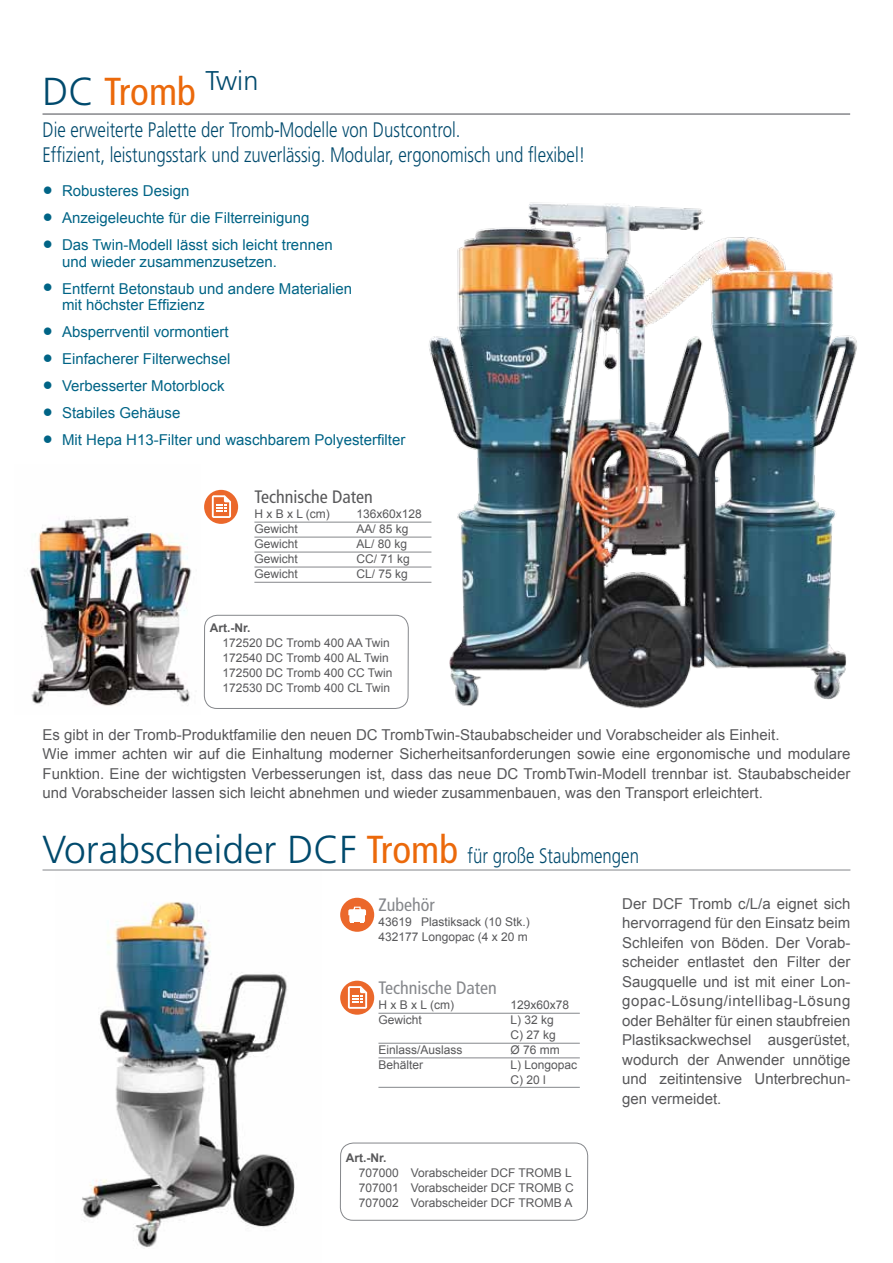
<style>
.page{position:relative;width:893px;height:1263px;background:#fff}
.page>*{position:absolute;margin:0;border:0;box-sizing:border-box;transform-origin:0 0}
.t1{font:condensed 39px "Frutiger";color:#eb690b}
.t2{font:300 21px/25.2px "Frutiger";color:#004a6d;scale:.8 1}
.t3{font:condensed 18px "Frutiger";color:#85878b}
.t4{font:condensed 18px "Frutiger";color:#58585a}
.t5{font:15px/19.5px "Arial";color:#58585a;text-align:justify}
.t6{font:15px/16.5px "Arial";color:#006486}
.t7{font:12px/15px "Arial";color:#58585a}
.t8{font:700 12px "Arial";color:#58585a}
.s1{font-weight:300;font-stretch:normal;color:#004a6d}
.s2{font-size:30px}
.s3{font-size:39px}
.s4{font-weight:400;font-stretch:condensed;font-size:39px;color:#eb690b}
</style>
<div class="page">
<img style="left:27px;top:516px;width:165px;height:190px">
<hr style="left:43px;top:113px;width:807px;height:2px;background:#85878b">
<img style="left:56px;top:869px;width:266px;height:379px">
<hr style="left:43px;top:870px;width:807px;height:1px;background:#85878b">
<div style="left:340px;top:1143px;width:248px;height:77px;border:1px solid #85878b;border-radius:13px"></div>
<div style="left:340px;top:981px;width:34px;height:33px;background:#eb682b;border-radius:50%"></div>
<svg style="left:348px;top:986px;width:19px;height:23px"></svg>
<hr style="left:378px;top:1013px;width:202px;height:1px;background:#85878b">
<hr style="left:378px;top:1043px;width:202px;height:1px;background:#85878b">
<hr style="left:378px;top:1058px;width:202px;height:1px;background:#85878b">
<hr style="left:378px;top:1087px;width:202px;height:1px;background:#85878b">
<img style="left:421px;top:202px;width:436px;height:507px">
<div style="left:340px;top:898px;width:34px;height:33px;background:#eb682b;border-radius:50%"></div>
<svg style="left:348px;top:907px;width:18px;height:16px"></svg>
<div style="left:204px;top:615px;width:204px;height:94px;border:1px solid #85878b;border-radius:13px"></div>
<hr style="left:254px;top:522px;width:177px;height:1px;background:#85878b">
<hr style="left:254px;top:537px;width:177px;height:1px;background:#85878b">
<hr style="left:254px;top:552px;width:177px;height:1px;background:#85878b">
<hr style="left:254px;top:567px;width:177px;height:1px;background:#85878b">
<hr style="left:254px;top:582px;width:177px;height:1px;background:#85878b">
<div style="left:204px;top:490px;width:34px;height:33px;background:#eb682b;border-radius:50%"></div>
<svg style="left:212px;top:495px;width:19px;height:23px"></svg>
<h1 class="t1" style="left:43px;top:69px;width:217px"><span class="s1">DC</span> Tromb <sup>Twin</sup></h1>
<h2 class="t2" style="left:43px;top:118px;width:680px">Die erweiterte Palette der Tromb-Modelle von Dustcontrol.<br>Effizient, leistungsstark und zuverlässig. Modular, ergonomisch und flexibel!</h2>
<p class="t6" style="left:43px;top:183px;width:149px"><span class="s2">•</span> Robusteres Design</p>
<p class="t6" style="left:43px;top:210px;width:269px"><span class="s2">•</span> Anzeigeleuchte für die Filterreinigung</p>
<p class="t6" style="left:62px;top:237px;width:272px;text-indent:-20px"><span class="s2">•</span> Das Twin-Modell lässt sich leicht trennen und wieder zusammenzusetzen.</p>
<p class="t6" style="left:62px;top:280px;width:292px;text-indent:-20px"><span class="s2">•</span> Entfernt Betonstaub und andere Materialien mit höchster Effizienz</p>
<p class="t6" style="left:43px;top:324px;width:188px"><span class="s2">•</span> Absperrventil vormontiert</p>
<p class="t6" style="left:43px;top:351px;width:189px"><span class="s2">•</span> Einfacherer Filterwechsel</p>
<p class="t6" style="left:43px;top:378px;width:184px"><span class="s2">•</span> Verbesserter Motorblock</p>
<p class="t6" style="left:43px;top:405px;width:139px"><span class="s2">•</span> Stabiles Gehäuse</p>
<p class="t6" style="left:43px;top:432px;width:364px"><span class="s2">•</span> Mit Hepa H13-Filter und waschbarem Polyesterfilter</p>
<p class="t4" style="left:254px;top:487px;width:120px">Technische Daten</p>
<p class="t7" style="left:254px;top:507px;width:77px">H x B x L (cm)</p>
<p class="t7" style="left:356px;top:507px;width:67px">136x60x128</p>
<p class="t7" style="left:254px;top:522px;width:45px">Gewicht</p>
<p class="t7" style="left:356px;top:522px;width:54px">AA/ 85 kg</p>
<p class="t7" style="left:254px;top:537px;width:45px">Gewicht</p>
<p class="t7" style="left:356px;top:537px;width:52px">AL/ 80 kg</p>
<p class="t7" style="left:254px;top:552px;width:45px">Gewicht</p>
<p class="t7" style="left:356px;top:552px;width:55px">CC/ 71 kg</p>
<p class="t7" style="left:254px;top:567px;width:45px">Gewicht</p>
<p class="t7" style="left:356px;top:567px;width:53px">CL/ 75 kg</p>
<p class="t8" style="left:210px;top:620px;width:42px">Art.-Nr.</p>
<p class="t7" style="left:223px;top:635px;width:171px">172520 DC Tromb 400 AA Twin<br>172540 DC Tromb 400 AL Twin<br>172500 DC Tromb 400 CC Twin<br>172530 DC Tromb 400 CL Twin</p>
<p class="t5" style="left:43px;top:725px;width:809px;text-align:left">Es gibt in der Tromb-Produktfamilie den neuen DC TrombTwin-Staubabscheider und Vorabscheider als Einheit.<br>Wie immer achten wir auf die Einhaltung moderner Sicherheitsanforderungen sowie eine ergonomische und modulare Funktion. Eine der wichtigsten Verbesserungen ist, dass das neue DC TrombTwin-Modell trennbar ist. Staubabscheider und Vorabscheider lassen sich leicht abnehmen und wieder zusammenbauen, was den Transport erleichtert.</p>
<h2 class="t2" style="left:43px;top:844px;width:747px"><span class="s3">Vorabscheider DCF</span> <span class="s4">Tromb</span> für große Staubmengen</h2>
<p class="t3" style="left:378px;top:894px;width:58px">Zubehör</p>
<p class="t7" style="left:378px;top:915px;width:153px">43619 Plastiksack (10 Stk.)<br>432177 Longopac (4 x 20 m</p>
<p class="t3" style="left:378px;top:977px;width:120px">Technische Daten</p>
<p class="t7" style="left:378px;top:997px;width:77px">H x B x L (cm)</p>
<p class="t7" style="left:510px;top:997px;width:60px">129x60x78</p>
<p class="t7" style="left:378px;top:1012px;width:45px">Gewicht</p>
<p class="t7" style="left:510px;top:1012px;width:47px">L) 32 kg<br>C) 27 kg</p>
<p class="t7" style="left:378px;top:1042px;width:86px">Einlass/Auslass</p>
<p class="t7" style="left:510px;top:1042px;width:51px">Ø 76 mm</p>
<p class="t7" style="left:378px;top:1057px;width:46px">Behälter</p>
<p class="t7" style="left:510px;top:1057px;width:68px">L) Longopac<br>C) 20 l</p>
<p class="t8" style="left:346px;top:1150px;width:42px">Art.-Nr.</p>
<p class="t7" style="left:359px;top:1165px;width:217px">707000 Vorabscheider DCF TROMB L<br>707001 Vorabscheider DCF TROMB C<br>707002 Vorabscheider DCF TROMB A</p>
<p class="t5" style="left:622px;top:894px;width:230px">Der DCF Tromb c/L/a eignet sich hervorragend für den Einsatz beim Schleifen von Böden. Der Vorab&shy;scheider entlastet den Filter der Saugquelle und ist mit einer Lon&shy;gopac-Lösung/intellibag-Lösung oder Behälter für einen staubfreien Plastiksackwechsel ausgerüstet, wodurch der Anwender unnötige und zeitintensive Unterbrechun&shy;gen vermeidet.</p>
</div>
